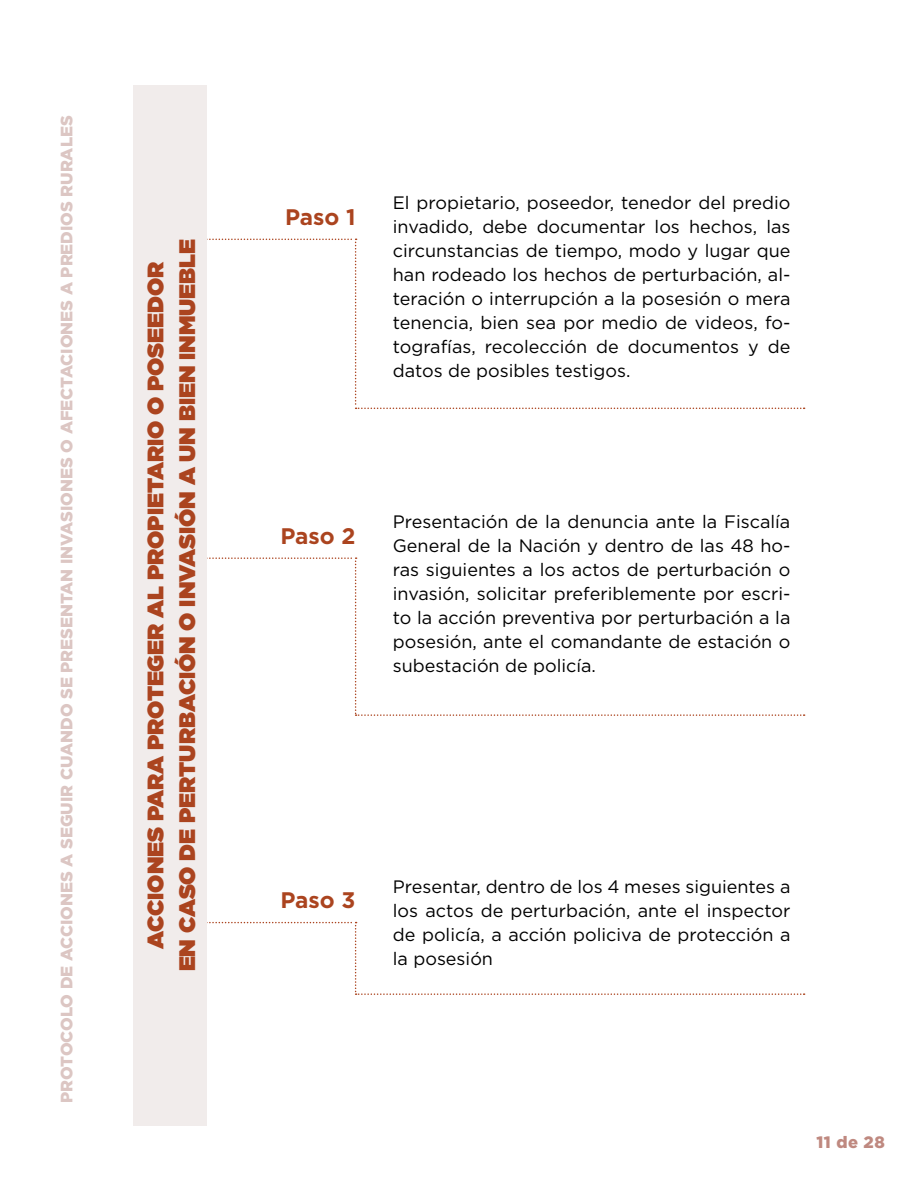
<style>
.page{position:relative;width:918px;height:1188px;background:#fff}
.page>*{position:absolute;margin:0;border:0;box-sizing:border-box;transform-origin:0 0}
.t1{font:900 22.5px/31.5px "Gotham";color:#ab441f;text-align:center}
.t2{font:700 22.5px "Gotham";color:#ab441f}
.t3{font:18px/24px "Gotham";color:#000;text-align:justify}
.t4{font:900 16.5px "Gotham";color:#dcc6c3}
.t5{font:900 16.5px "Gotham";color:#bf8980}
</style>
<div class="page">
<svg style="left:207px;top:239px;width:598px;height:170px"></svg>
<svg style="left:207px;top:557px;width:598px;height:159px"></svg>
<svg style="left:207px;top:922px;width:598px;height:73px"></svg>
<div style="left:134px;top:85px;width:73px;height:1040px;background:#f1eceb"></div>
<p class="t4" style="left:55px;top:1103px;width:989px;rotate:-90deg">PROTOCOLO DE ACCIONES A SEGUIR CUANDO SE PRESENTAN INVASIONES O AFECTACIONES A PREDIOS RURALES</p>
<p class="t1" style="left:139px;top:971px;width:734px;rotate:-90deg">ACCIONES PARA PROTEGER AL PROPIETARIO O POSEEDOR<br>EN CASO DE PERTURBACIÓN O INVASIÓN A UN BIEN INMUEBLE</p>
<p class="t2" style="left:285px;top:202px;width:72px">Paso 1</p>
<p class="t3" style="left:393px;top:191px;width:399px">El propietario, poseedor, tenedor del predio invadido, debe documentar los hechos, las circunstancias de tiempo, modo y lugar que han rodeado los hechos de perturbación, al&shy;teración o interrupción a la posesión o mera tenencia, bien sea por medio de videos, fo&shy;tografías, recolección de documentos y de datos de posibles testigos.</p>
<p class="t2" style="left:280px;top:521px;width:77px">Paso 2</p>
<p class="t3" style="left:393px;top:510px;width:399px">Presentación de la denuncia ante la Fiscalía General de la Nación y dentro de las 48 ho&shy;ras siguientes a los actos de perturbación o invasión, solicitar preferiblemente por escri&shy;to la acción preventiva por perturbación a la posesión, ante el comandante de estación o subestación de policía.</p>
<p class="t2" style="left:281px;top:885px;width:77px">Paso 3</p>
<p class="t3" style="left:393px;top:874px;width:399px">Presentar, dentro de los 4 meses siguientes a los actos de perturbación, ante el inspector de policía, a acción policiva de protección a la posesión</p>
<p class="t5" style="left:816px;top:1131px;width:70px">11 de 28</p>
</div>
